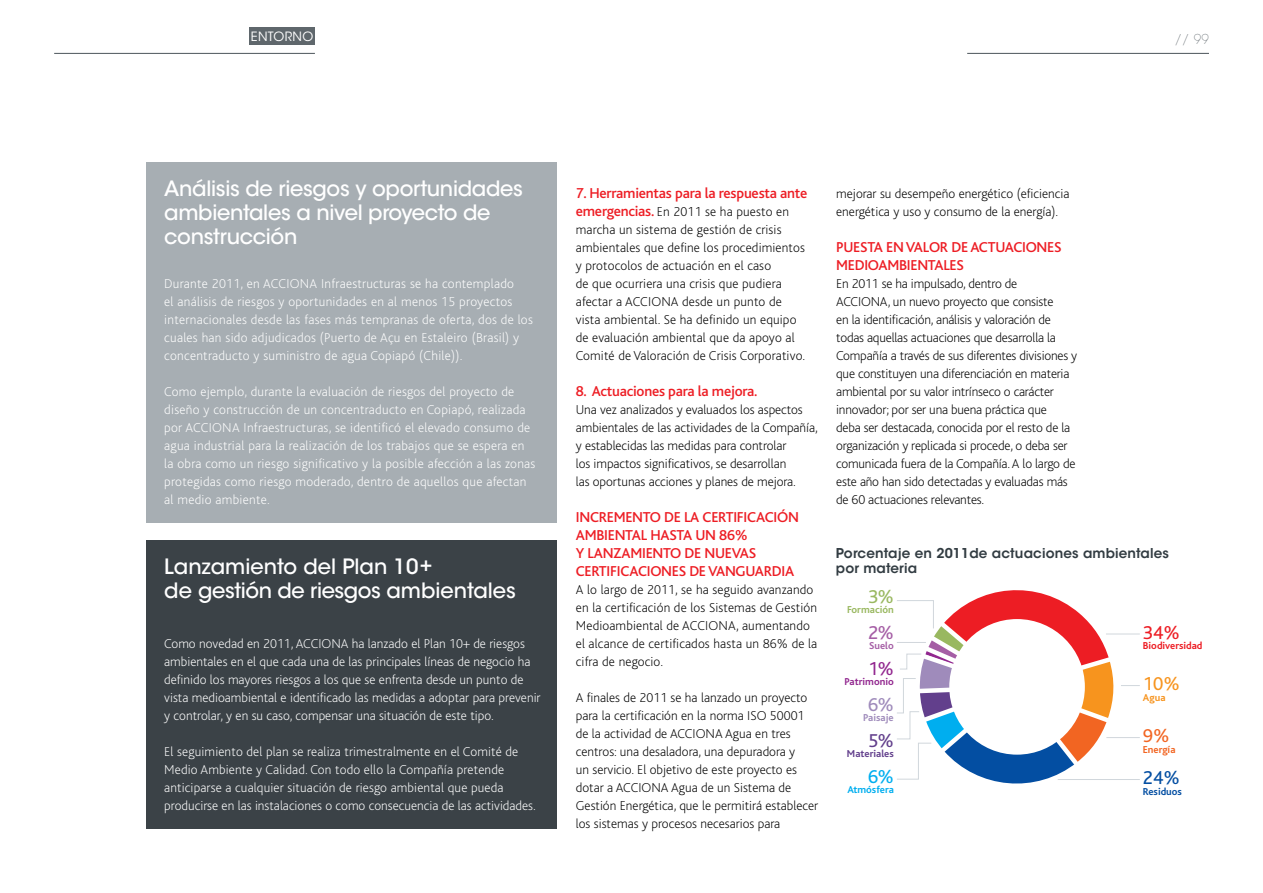
<style>
.page{position:relative;width:1263px;height:893px;background:#fff}
.page>*{position:absolute;margin:0;border:0;box-sizing:border-box;transform-origin:0 0}
.t1{font:500 21px/24px "ITC Avant Garde Std";letter-spacing:-.015em;color:#fff}
.t2{font:19.5px "Bliss";color:#034ea2}
.t3{font:19.5px "Bliss";color:#f7941e}
.t4{font:19.5px "Bliss";color:#ed1d24}
.t5{font:19.5px "Bliss";color:#f26522}
.t6{font:19.5px "Bliss";color:#99b860}
.t7{font:19.5px "Bliss";color:#a55ea5}
.t8{font:19.5px "Bliss";color:#9f8bbb}
.t9{font:19.5px "Bliss";color:#92278f}
.t10{font:19.5px "Bliss";color:#623f8c}
.t11{font:19.5px "Bliss";color:#00aeef}
.t12{font:500 15px/18px "Bliss";letter-spacing:-.015em;color:#ed1d24}
.t13{font:200 13.5px/18px "Bliss";letter-spacing:-.005em;color:#000}
.t14{font:200 13.5px/18px "Bliss";letter-spacing:.01em;color:#fff}
.t15{font:600 13.5px/15px "ITC Avant Garde Std";letter-spacing:.01em;color:#323c42}
.t16{font:200 13.5px "ITC Avant Garde Std";color:#5f676c}
.t17{font:12.75px "ITC Avant Garde Std";letter-spacing:.025em;color:#fff}
.t18{font:700 10.5px "Bliss";color:#ed1d24}
.t19{font:700 10.5px "Bliss";color:#92278f}
.t20{font:700 10.5px "Bliss";color:#623f8c}
.t21{font:700 10.5px "Bliss";color:#99b860}
.t22{font:700 10.5px "Bliss";color:#00aeef}
.t23{font:700 10.5px "Bliss";color:#034ea2}
.t24{font:700 10.5px "Bliss";color:#f26522}
.t25{font:700 10.5px "Bliss";color:#9f8bbb}
.t26{font:700 10.5px "Bliss";color:#a55ea5}
.t27{font:700 10.5px "Bliss";color:#f7941e}
.s1{font-weight:500;font-size:15px;color:#ed1d24}
</style>
<div class="page">
<div style="left:249px;top:27px;width:66px;height:18px;background:#5f676c"></div>
<hr style="left:967px;top:53px;width:242px;height:1px;background:#5f676c">
<hr style="left:54px;top:53px;width:261px;height:1px;background:#5f676c">
<div style="left:146px;top:162px;width:411px;height:360px;background:#a7aeb3"></div>
<div style="left:146px;top:540px;width:411px;height:288px;background:#3b4247"></div>
<svg style="left:897px;top:590px;width:243px;height:194px"></svg>
<p class="t17" style="left:251px;top:28px;width:64px">ENTORNO</p>
<p class="t16" style="left:1175px;top:31px;width:36px">// 99</p>
<p class="t1" style="left:164px;top:176px;width:360px">Análisis de riesgos y oportunidades ambientales a nivel proyecto de construcción</p>
<p class="t12" style="left:576px;top:184px;width:233px">7. HERRAMIENTAS PARA LA RESPUESTA ANTE</p>
<p class="t13" style="left:576px;top:203px;width:231px"><span class="s1">EMERGENCIAS.</span> En 2011 se ha puesto en marcha un sistema de gestión de crisis ambientales que define los procedimientos y protocolos de actuación en el caso<br>de que ocurriera una crisis que pudiera afectar a ACCIONA desde un punto de vista ambiental. Se ha definido un equipo de evaluación ambiental que da apoyo al Comité de Valoración de Crisis Corporativo.</p>
<p class="t12" style="left:576px;top:382px;width:183px">8. ACTUACIONES PARA LA MEJORA.</p>
<p class="t13" style="left:576px;top:401px;width:244px">Una vez analizados y evaluados los aspectos ambientales de las actividades de la Compañía, y establecidas las medidas para controlar<br>los impactos significativos, se desarrollan<br>las oportunas acciones y planes de mejora.</p>
<p class="t12" style="left:576px;top:508px;width:225px">INCREMENTO DE LA CERTIFICACIÓN<br>AMBIENTAL HASTA UN 86%<br>Y LANZAMI ENTO DE NUEVAS<br>CERTIFICACIONES DE VANGUARDIA</p>
<p class="t13" style="left:576px;top:581px;width:243px">A lo largo de 2011, se ha seguido avanzando en la certificación de los Sistemas de Gestión Medioambiental de ACCIONA, aumentando el alcance de certificados hasta un 86% de la cifra de negocio.</p>
<p class="t13" style="left:576px;top:689px;width:244px">A finales de 2011 se ha lanzado un proyecto para la certificación en la norma ISO 50001 de la actividad de ACCIONA Agua en tres centros: una desaladora, una depuradora y<br>un servicio. El objetivo de este proyecto es dotar a ACCIONA Agua de un Sistema de Gestión Energética, que le permitirá establecer los sistemas y procesos necesarios para</p>
<p class="t13" style="left:836px;top:185px;width:235px">mejorar su desempeño energético (eficiencia energética y uso y consumo de la energía).</p>
<p class="t12" style="left:836px;top:238px;width:225px">PUESTA EN VALOR DE ACTUACIONES<br>MEDIOAMBIENTALES</p>
<p class="t13" style="left:836px;top:275px;width:242px">En 2011 se ha impulsado, dentro de<br>ACCIONA, un nuevo proyecto que consiste<br>en la identificación, análisis y valoración de todas aquellas actuaciones que desarrolla la Compañía a través de sus diferentes divisiones y que constituyen una diferenciación en materia ambiental por su valor intrínseco o carácter innovador; por ser una buena práctica que<br>deba ser destacada, conocida por el resto de la organización y replicada si procede, o deba ser comunicada fuera de la Compañía. A lo largo de este año han sido detectadas y evaluadas más de 60 actuaciones relevantes.</p>
<p class="t14" style="left:164px;top:275px;width:370px">Durante 2011, en ACCIONA Infraestructuras se ha contemplado<br>el análisis de riesgos y oportunidades en al menos 15 proyectos internacionales desde las fases más tempranas de oferta, dos de los cuales han sido adjudicados (Puerto de Açu en Estaleiro (Brasil) y concentraducto y suministro de agua Copiapó (Chile)).</p>
<p class="t14" style="left:164px;top:383px;width:373px">Como ejemplo, durante la evaluación de riesgos del proyecto de diseño y construcción de un concentraducto en Copiapó, realizada por ACCIONA Infraestructuras, se identificó el elevado consumo de agua industrial para la realización de los trabajos que se espera en la obra como un riesgo significativo y la posible afección a las zonas protegidas como riesgo moderado, dentro de aquellos que afectan al medio ambiente.</p>
<p class="t1" style="left:164px;top:554px;width:353px">Lanzamiento del Plan 10+<br>de gestión de riesgos ambientales</p>
<p class="t15" style="left:836px;top:545px;width:335px">Porcentaje en 2011de actuaciones ambientales por materia</p>
<p class="t6" style="left:868px;top:586px;width:27px">3%</p>
<p class="t21" style="left:847px;top:604px;width:48px">Formación</p>
<p class="t7" style="left:868px;top:622px;width:27px">2%</p>
<p class="t26" style="left:869px;top:640px;width:26px">Suelo</p>
<p class="t4" style="left:1143px;top:622px;width:38px">34%</p>
<p class="t18" style="left:1143px;top:640px;width:61px">Biodiversidad</p>
<p class="t14" style="left:164px;top:635px;width:378px">Como novedad en 2011, ACCIONA ha lanzado el Plan 10+ de riesgos ambientales en el que cada una de las principales líneas de negocio ha definido los mayores riesgos a los que se enfrenta desde un punto de vista medioambiental e identificado las medidas a adoptar para prevenir y controlar, y en su caso, compensar una situación de este tipo.</p>
<p class="t14" style="left:164px;top:743px;width:373px">El seguimiento del plan se realiza trimestralmente en el Comité de Medio Ambiente y Calidad. Con todo ello la Compañía pretende anticiparse a cualquier situación de riesgo ambiental que pueda producirse en las instalaciones o como consecuencia de las actividades.</p>
<p class="t9" style="left:868px;top:658px;width:27px">1%</p>
<p class="t19" style="left:844px;top:676px;width:51px">Patrimonio</p>
<p class="t3" style="left:1143px;top:674px;width:38px">10%</p>
<p class="t27" style="left:1143px;top:692px;width:24px">Agua</p>
<p class="t8" style="left:868px;top:694px;width:27px">6%</p>
<p class="t25" style="left:863px;top:713px;width:32px">Paisaje</p>
<p class="t5" style="left:1143px;top:726px;width:28px">9%</p>
<p class="t24" style="left:1143px;top:744px;width:34px">Energía</p>
<p class="t10" style="left:868px;top:730px;width:27px">5%</p>
<p class="t20" style="left:847px;top:749px;width:48px">Materiales</p>
<p class="t11" style="left:868px;top:766px;width:27px">6%</p>
<p class="t22" style="left:847px;top:785px;width:48px">Atmósfera</p>
<p class="t2" style="left:1143px;top:768px;width:38px">24%</p>
<p class="t23" style="left:1143px;top:786px;width:41px">Residuos</p>
</div>
